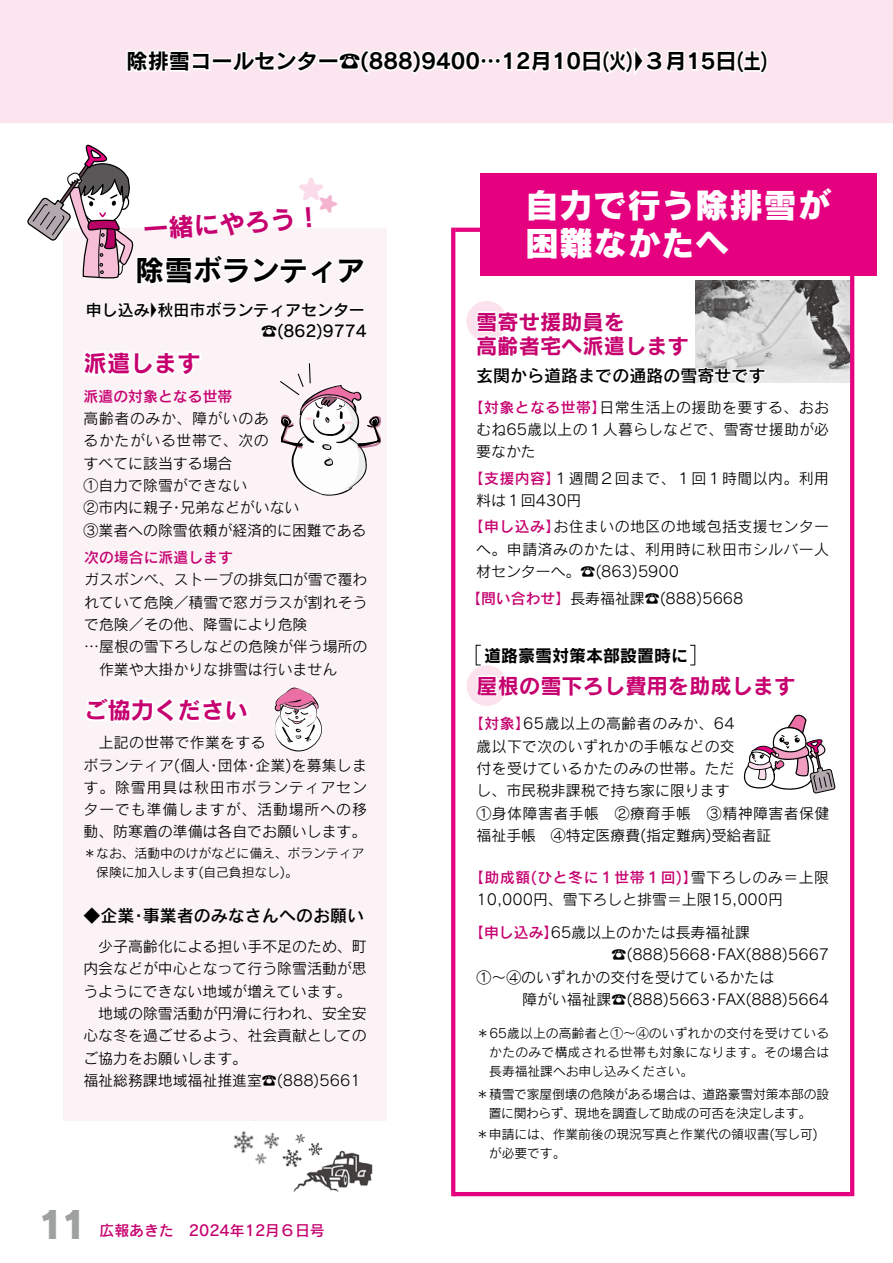
<style>
.page{position:relative;width:893px;height:1263px;background:#fff}
.page>*{position:absolute;margin:0;border:0;box-sizing:border-box;transform-origin:0 0}
.t1{font:37.2px "Rodin Pro EB";color:#9fa0a0}
.t2{font:34.05px/38.2px "Rodin Pro EB";color:#fff}
.t3{font:28.65px "Rodin Pro B";color:#000}
.t4{font:25.5px "Rodin Pro B";color:#c6006f}
.t5{font:25.5px "Seurat Pro UB";color:#fadcea}
.t6{font:23.4px "Rodin Pro B";color:#c6006f}
.t7{font:21.3px "Rodin Pro B";color:#000}
.t8{font:21.3px/24.5px "Rodin Pro B";color:#c6006f}
.t9{font:16.95px "Rodin Pro DB";color:#000}
.t10{font:16.95px "Rodin Pro B";color:#000}
.t11{font:15.9px/20.2px "Rodin Pro DB";color:#000;text-align:right}
.t12{font:14.85px/22.4px "Rodin Pro M";color:#000;text-align:justify}
.t13{font:14.85px/22.4px "Rodin Pro M";letter-spacing:.02em;color:#000}
.t14{font:14.85px "Rodin Pro DB";color:#c6006f}
.t15{font:14.85px/22.4px "Rodin Pro M";letter-spacing:.03em;color:#000}
.t16{font:14.85px "Rodin Pro DB";letter-spacing:.035em;color:#c6006f}
.t17{font:12.75px/19.2px "Rodin Pro M";color:#000}
.s1{font-family:"Rodin Pro DB";color:#c6006f}
.s2{font-family:"Rodin Pro M";color:#000}
</style>
<div class="page">
<div style="left:0;top:0;width:893px;height:122px;background:#fbe6ef"></div>
<div style="left:64px;top:228px;width:323px;height:892px;background:#fcf3f7"></div>
<div style="left:466px;top:665px;width:41px;height:41px;background:#fbe2ed;border-radius:50%"></div>
<div style="left:466px;top:301px;width:41px;height:40px;background:#fbe2ed;border-radius:50%"></div>
<svg style="left:455px;top:228px;width:25px;height:4px"></svg>
<div style="left:480px;top:173px;width:397px;height:103px;background:#e4007f"></div>
<img style="left:695px;top:281px;width:155px;height:102px">
<svg style="left:475px;top:301px;width:292px;height:82px"></svg>
<svg style="left:475px;top:645px;width:221px;height:55px"></svg>
<svg style="left:83px;top:351px;width:118px;height:25px"></svg>
<svg style="left:86px;top:696px;width:163px;height:28px"></svg>
<svg style="left:451px;top:228px;width:4px;height:968px;background:#e40883"></svg>
<svg style="left:850px;top:276px;width:4px;height:920px;background:#e40581"></svg>
<hr style="left:453px;top:1192px;width:397px;height:4px;background:#e4007f">
<svg style="left:743px;top:714px;width:92px;height:79px"></svg>
<svg style="left:87px;top:302px;width:277px;height:37px"></svg>
<svg style="left:274px;top:687px;width:48px;height:65px"></svg>
<svg style="left:126px;top:50px;width:356px;height:24px"></svg>
<div style="left:494px;top:58px;width:7px;height:6px;border:3px solid #fff;border-radius:50%"></div>
<div style="left:487px;top:58px;width:7px;height:6px;border:3px solid #fff;border-radius:50%"></div>
<div style="left:480px;top:58px;width:7px;height:6px;border:3px solid #fff;border-radius:50%"></div>
<svg style="left:500px;top:47px;width:268px;height:29px"></svg>
<svg style="left:280px;top:363px;width:101px;height:133px"></svg>
<img style="left:284px;top:1133px;width:89px;height:59px">
<img style="left:220px;top:1120px;width:64px;height:45px">
<svg style="left:27px;top:144px;width:338px;height:143px"></svg>
<h3 class="t7" style="left:126px;top:47px;width:642px">除排雪コールセンター☎(888)9400…12月10日火( )▶３月15日土( (</h3>
<h3 class="t5" style="left:299px;top:171px;width:27px">★</h3>
<h3 class="t4" style="left:142px;top:212px;width:180px;rotate:-4deg">一緒にやろう!</h3>
<h3 class="t3" style="left:136px;top:251px;width:231px">除雪ボランティア</h3>
<p class="t11" style="left:86px;top:300px;width:282px">申し込み▶秋田市ボランティアセンター☎)862(9774</p>
<h3 class="t6" style="left:84px;top:348px;width:118px">派遣します</h3>
<p class="t14" style="left:84px;top:386px;width:150px">派遣の対象となる世帯</p>
<p class="t12" style="left:84px;top:407px;width:284px;text-align:left">高齢者のみか、障がいのあ<br>るかたがいる世帯で、次の<br>すべてに該当する場合<br>①自力で除雪ができない<br>②市内に親子･兄弟などがいない<br>③業者への除雪依頼が経済的に困難である</p>
<p class="t14" style="left:84px;top:547px;width:150px">次の場合に派遣します</p>
<p class="t12" style="left:84px;top:568px;width:285px">ガスボンベ、ストーブの排気口が雪で覆わ</p>
<p class="t12" style="left:84px;top:590px;width:285px">れていて危険／積雪で窓ガラスが割れそう</p>
<p class="t12" style="left:84px;top:613px;width:225px">で危険／その他、降雪により危険</p>
<p class="t12" style="left:84px;top:635px;width:285px">…屋根の雪下ろしなどの危険が伴う場所の</p>
<p class="t12" style="left:99px;top:657px;width:240px">作業や大掛かりな排雪は行いません</p>
<h3 class="t6" style="left:84px;top:694px;width:165px">ご協力ください</h3>
<p class="t13" style="left:84px;top:731px;width:285px">　上記の世帯で作業をする<br>ボランティア(個人･団体･企業)を募集します。除雪用具は秋田市ボランティアセンターでも準備しますが、活動場所への移動、防寒着の準備は各自でお願いします。</p>
<p class="t17" style="left:96px;top:843px;width:269px;text-indent:-13px">＊なお、活動中のけがなどに備え、ボランティア保険に加入します(自己負担なし。(</p>
<p class="t9" style="left:83px;top:904px;width:282px">◆企業･事業者のみなさんへのお願い</p>
<p class="t12" style="left:83px;top:935px;width:285px;text-align:left">　少子高齢化による担い手不足のため、町内会などが中心となって行う除雪活動が思うようにできない地域が増えています。　地域の除雪活動が円滑に行われ、安全安心な冬を過ごせるよう、社会貢献としてのご協力をお願いします。<br>福祉総務課地域福祉推進室☎)888(5661</p>
<h1 class="t1" style="left:38px;top:1199px;width:50px">11</h1>
<p class="t14" style="left:85px;top:1221px;width:242px">　広報あきた　2024年12月６日号</p>
<h2 class="t2" style="left:525px;top:185px;width:308px">自力で行う除排雪が困難なかたヘ</h2>
<h3 class="t8" style="left:476px;top:308px;width:214px">雪寄せ援助員を<br>高齢者宅へ派遣します</h3>
<p class="t9" style="left:476px;top:365px;width:291px">玄関から道路までの通路の雪寄せです</p>
<p class="t12" style="left:476px;top:395px;width:354px"><span class="s1">【対象となる世帯】</span>日常生活上の援助を要する、おおむね65歳以上の１人暮らしなどで、雪寄せ援助が必要なかた</p>
<p class="t15" style="left:476px;top:467px;width:354px"><span class="s1">【支援内容</span>１<span class="s1">】</span> 週間２回まで、１回１時間以内。利用料は１回430円</p>
<p class="t12" style="left:476px;top:515px;width:354px"><span class="s1">【申し込み】</span>お住まいの地区の地域包括支援センターへ。申請済みのかたは、利用時に秋田市シルバー人材センターへ。☎)863(5900</p>
<p class="t12" style="left:466px;top:587px;width:279px"><span class="s1">【問い合わせ】</span>長寿福祉課☎)888(5668</p>
<p class="t10" style="left:484px;top:644px;width:206px">道路豪雪対策本部設置時に</p>
<h3 class="t8" style="left:477px;top:672px;width:320px">屋根の雪下ろし費用を助成します</h3>
<p class="t13" style="left:477px;top:712px;width:354px"><span class="s1">【対象】</span>65歳以上の高齢者のみか、64<br>歳以下で次のいずれかの手帳などの交<br>付を受けているかたのみの世帯。ただ<br>し、市民税非課税で持ち家に限ります<br>①身体障害者手帳　②療育手帳　③精神障害者保健福祉手帳　④特定医療費(指定難病)受給者証</p>
<p class="t16" style="left:477px;top:867px;width:354px">【助成額(ひと冬に１世帯１回)】<span class="s2">雪下ろしのみ＝上限</span></p>
<p class="t12" style="left:477px;top:888px;width:308px">10,000円、雪下ろしと排雪＝上限15,000円</p>
<p class="t12" style="left:477px;top:921px;width:275px"><span class="s1">【申し込み】</span>65歳以上のかたは長寿福祉課</p>
<p class="t12" style="left:611px;top:943px;width:219px">☎(888)5668･FAX)888(5667</p>
<p class="t12" style="left:477px;top:965px;width:299px">①〜④のいずれかの交付を受けているかたは</p>
<p class="t12" style="left:522px;top:988px;width:308px">障がい福祉課☎(888)5663･FAX)888(5664</p>
<p class="t17" style="left:489px;top:1023px;width:341px;text-align:justify;text-indent:-13px">＊65歳以上の高齢者と①〜④のいずれかの交付を受けているかたのみで構成される世帯も対象になります。その場合は長寿福祉課へお申し込みください。</p>
<p class="t17" style="left:476px;top:1084px;width:354px;text-align:center">＊積雪で家屋倒壊の危険がある場合は、道路豪雪対策本部の設置に関わらず、現地を調査して助成の可否を決定します。</p>
<p class="t17" style="left:489px;top:1124px;width:331px;text-indent:-13px">＊申請には、作業前後の現況写真と作業代の領収書(写し可(が必要です。</p>
</div>
